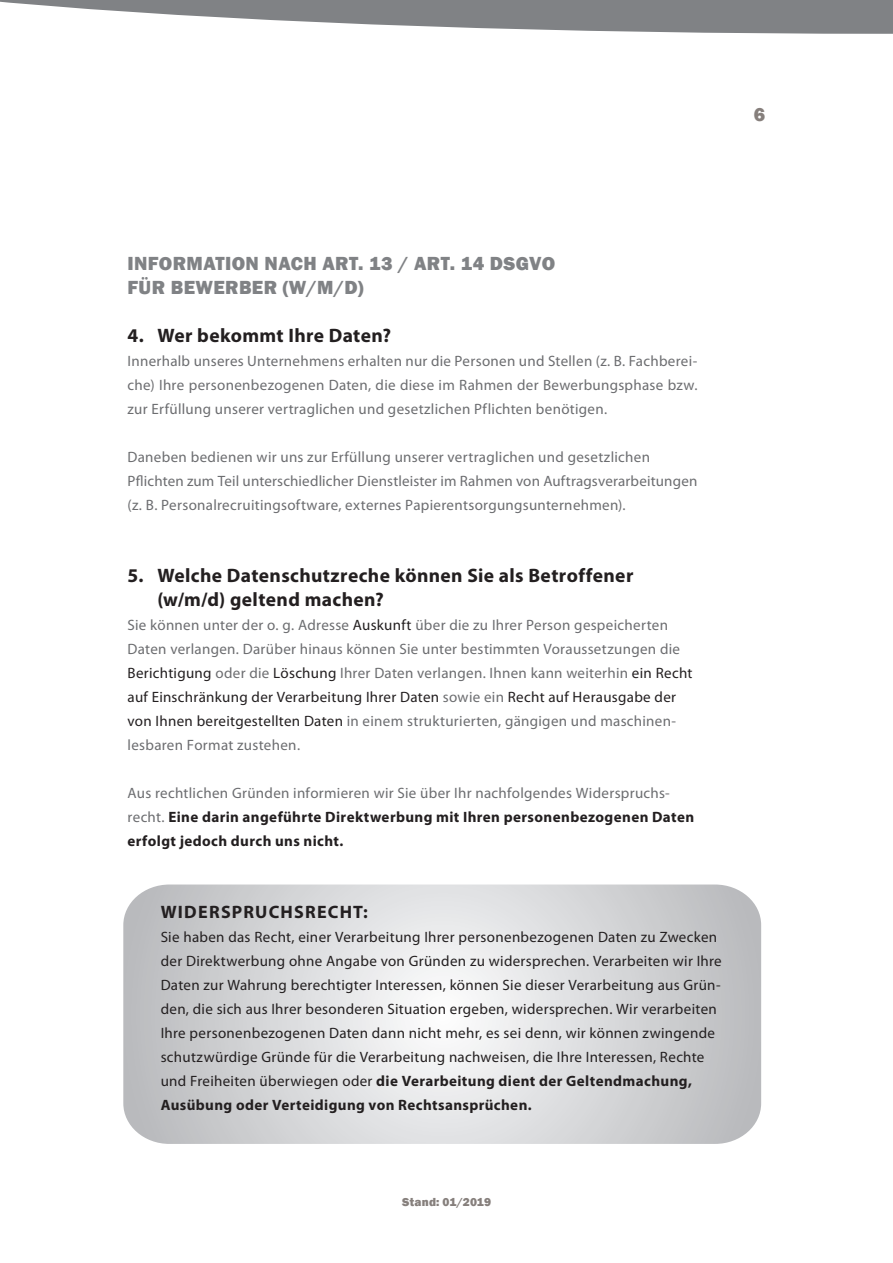
<style>
.page{position:relative;width:893px;height:1263px;background:#fff}
.page>*{position:absolute;margin:0;border:0;box-sizing:border-box;transform-origin:0 0}
.t1{font:700 19.5px/24px "Myriad Pro";letter-spacing:.02em;color:#231f20}
.t2{font:800 19.5px/24px "Franklin Gothic";letter-spacing:.02em;color:#808285}
.t3{font:800 19.5px "Franklin Gothic";color:#867f7c}
.t4{font:700 18px "Myriad Pro";letter-spacing:.065em;color:#231f20}
.t5{font:15px/24px "Myriad Pro";letter-spacing:.02em;color:#6c6d70}
.t6{font:15px/24px "Myriad Pro";letter-spacing:.02em;color:#231f20}
.t7{font:700 15px/24px "Myriad Pro";letter-spacing:.025em;color:#231f20}
.t8{font:800 12px "Franklin Gothic";letter-spacing:.015em;color:#867f7c}
.s1{color:#231f20}
.s2{font-weight:400;color:#6c6d70}
.s3{font-weight:700}
</style>
<div class="page">
<svg style="left:0;top:0;width:893px;height:34px"></svg>
<svg style="left:123px;top:884px;width:638px;height:260px;background:#d6d7d9"></svg>
<h1 class="t3" style="left:754px;top:102px;width:13px">6</h1>
<h1 class="t2" style="left:128px;top:251px;width:429px">INFORMATION NACH ART. 13 / ART. 14 DSGVO<br>FÜR BEWERBER (W/M/D)</h1>
<h1 class="t1" style="left:128px;top:323px;width:265px">4. Wer bekommt Ihre Daten?</h1>
<p class="t5" style="left:128px;top:349px;width:571px;text-align:justify">Innerhalb unseres Unternehmens erhalten nur die Personen und Stellen (z. B. Fachberei&shy;che) Ihre personenbezogenen Daten, die diese im Rahmen der Bewerbungsphase bzw. zur Erfüllung unserer vertraglichen und gesetzlichen Pflichten benötigen.</p>
<p class="t5" style="left:128px;top:445px;width:571px">Daneben bedienen wir uns zur Erfüllung unserer vertraglichen und gesetzlichen<br>Pflichten zum Teil unterschiedlicher Dienstleister im Rahmen von Auftragsverarbeitungen (z. B. Personalrecruitingsoftware, externes Papierentsorgungsunternehmen).</p>
<h1 class="t1" style="left:157px;top:563px;width:478px;text-indent:-30px">5. Welche Datenschutzreche können Sie als Betroffener (w/m/d) geltend machen?</h1>
<p class="t5" style="left:128px;top:613px;width:566px">Sie können unter der o. g. Adresse <span class="s1">Auskunft</span> über die zu Ihrer Person gespeicherten Daten verlangen. Darüber hinaus können Sie unter bestimmten Voraussetzungen die <span class="s1">Berichtigung</span> oder die <span class="s1">Löschung</span> Ihrer Daten verlangen. Ihnen kann weiterhin <span class="s1">ein Recht auf Einschränkung der Verarbeitung Ihrer Daten</span> sowie ein <span class="s1">Recht auf Herausgabe der von Ihnen bereitgestellten Daten</span> in einem strukturierten, gängigen und maschinen&shy;lesbaren Format zustehen.</p>
<p class="t7" style="left:128px;top:780px;width:568px"><span class="s2">Aus rechtlichen Gründen informieren wir Sie über Ihr nachfolgendes Widerspruchs&shy;recht.</span> Eine darin angeführte Direktwerbung mit Ihren personenbezogenen Daten erfolgt jedoch durch uns nicht.</p>
<p class="t4" style="left:161px;top:900px;width:209px">WIDERSPRUCHSRECHT:</p>
<p class="t6" style="left:161px;top:925px;width:563px">Sie haben das Recht, einer Verarbeitung Ihrer personenbezogenen Daten zu Zwecken der Direktwerbung ohne Angabe von Gründen zu widersprechen. Verarbeiten wir Ihre Daten zur Wahrung berechtigter Interessen, können Sie dieser Verarbeitung aus Grün&shy;den, die sich aus Ihrer besonderen Situation ergeben, widersprechen. Wir verarbeiten Ihre personenbezogenen Daten dann nicht mehr, es sei denn, wir können zwingende schutzwürdige Gründe für die Verarbeitung nachweisen, die Ihre Interessen, Rechte und Freiheiten überwiegen oder <span class="s3">die Verarbeitung dient der Geltendmachung, Ausübung oder Verteidigung von Rechtsansprüchen.</span></p>
<p class="t8" style="left:402px;top:1194px;width:91px">Stand: 01/2019</p>
</div>
